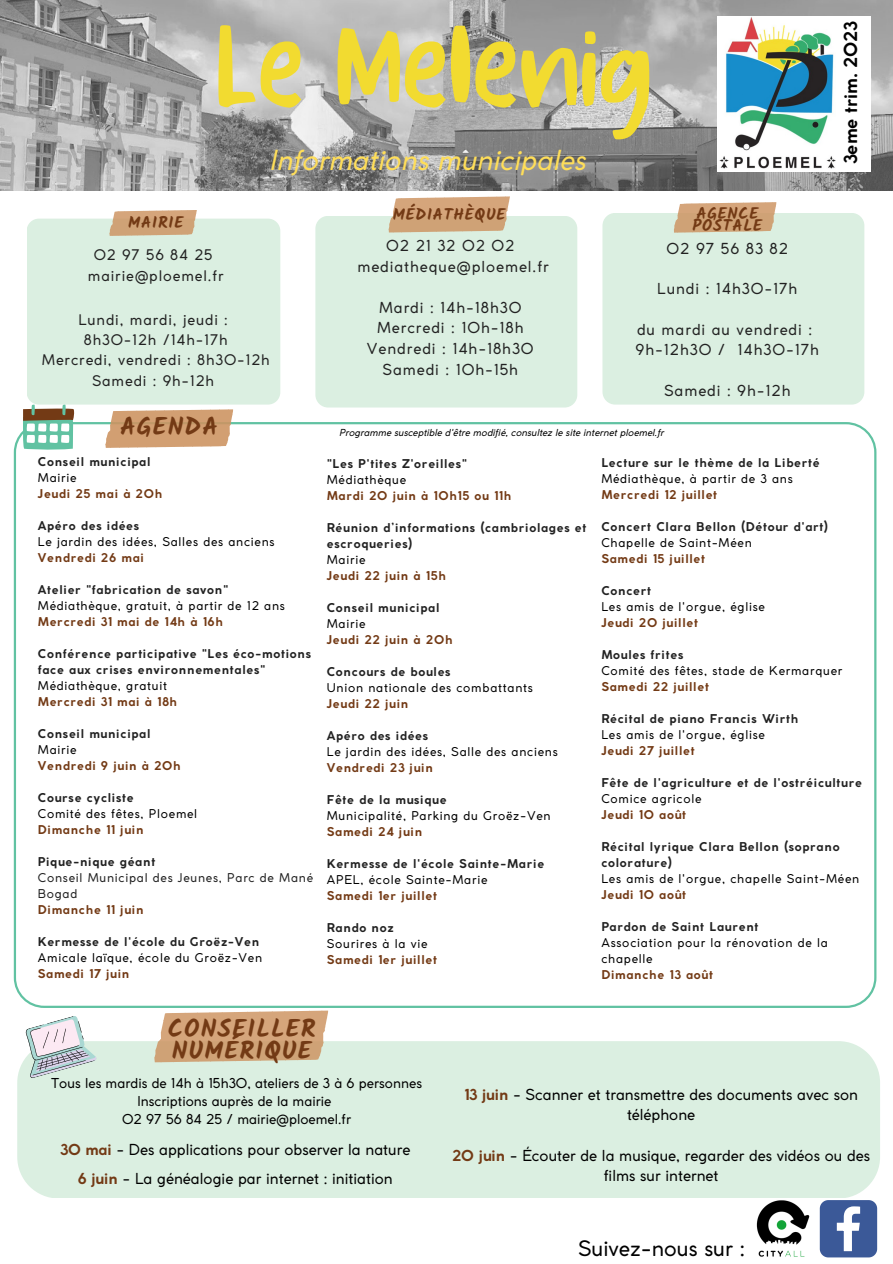
<style>
.page{position:relative;width:893px;height:1264px;background:#fff}
.page>*{position:absolute;margin:0;border:0;box-sizing:border-box;transform-origin:0 0}
.t1{font:119.55px "Kandy Yum";letter-spacing:.01em;color:#f2db30}
.t2{font:italic 27.3px "Coco Gothic";color:#ffde59}
.t3{font:700 24.75px "Kalam";letter-spacing:.05em;color:#733a15}
.t4{font:21px "Coco Gothic";color:#000}
.t5{font:700 17.85px "Coco Gothic";color:#000}
.t6{font:700 16.2px/12.3px "Kalam";letter-spacing:.05em;color:#733a15}
.t7{font:15px/20.2px "Coco Gothic";color:#000;text-align:center}
.t8{font:15px "Coco Gothic";letter-spacing:.06em;color:#222}
.t9{font:14.4px "Coco Gothic";letter-spacing:.06em;color:#222}
.t10{font:13.5px "Coco Gothic";color:#000}
.t11{font:700 12px/16px "Coco Gothic";letter-spacing:.06em;color:#222}
.t12{font:12px/16px "Coco Gothic";letter-spacing:.06em;color:#000}
.t13{font:700 12px "Coco Gothic";letter-spacing:.06em;color:#733a15}
.t14{font:12px/16px "Coco Gothic";letter-spacing:.06em;color:#222}
.t15{font:italic 9.6px "Coco Gothic";color:#000}
.s1{font-weight:700;color:#733a15}
</style>
<div class="page">
<div style="left:27px;top:219px;width:253px;height:185px;background:#dbefe1;border-radius:12px"></div>
<svg style="left:107px;top:210px;width:92px;height:26px;background:#d4af89"></svg>
<div style="left:602px;top:213px;width:262px;height:191px;background:#dbefe1;border-radius:13px"></div>
<svg style="left:674px;top:202px;width:103px;height:31px;background:#d4ad85"></svg>
<img style="left:0;top:0;width:892px;height:190px">
<div style="left:832px;top:16px;width:38px;height:156px;background:#fff"></div>
<img style="left:717px;top:16px;width:118px;height:155px">
<svg style="left:819px;top:1200px;width:58px;height:57px"></svg>
<img style="left:747px;top:1197px;width:68px;height:60px">
<svg style="left:14px;top:422px;width:862px;height:585px"></svg>
<svg style="left:102px;top:404px;width:135px;height:55px"></svg>
<div style="left:17px;top:1041px;width:863px;height:156px;background:#dbefe1"></div>
<div style="left:315px;top:216px;width:262px;height:191px;background:#dbefe1;border-radius:13px"></div>
<svg style="left:385px;top:186px;width:128px;height:47px"></svg>
<svg style="left:25px;top:1016px;width:72px;height:62px"></svg>
<svg style="left:149px;top:995px;width:184px;height:82px"></svg>
<svg style="left:22px;top:404px;width:53px;height:46px"></svg>
<p class="t1" style="left:217px;top:1px;width:436px">Le Melenig</p>
<p class="t5" style="left:843px;top:164px;width:144px;rotate:-90deg">3eme trim. 2023</p>
<p class="t2" style="left:269px;top:150px;width:317px">Informations municipales</p>
<p class="t6" style="left:128px;top:216px;width:57px">MAIRIE</p>
<p class="t9" style="left:94px;top:249px;width:120px">02 97 56 84 25</p>
<p class="t9" style="left:88px;top:270px;width:137px">mairie@ploemel.fr</p>
<p class="t9" style="left:78px;top:314px;width:151px">Lundi, mardi, jeudi :</p>
<p class="t9" style="left:84px;top:334px;width:145px">8h30-12h /14h-17h</p>
<p class="t9" style="left:42px;top:355px;width:229px">Mercredi, vendredi : 8h30-12h</p>
<p class="t9" style="left:92px;top:375px;width:124px">Samedi : 9h-12h</p>
<p class="t3" style="left:120px;top:412px;width:99px">AGENDA</p>
<p class="t11" style="left:38px;top:455px;width:114px">Conseil municipal</p>
<p class="t12" style="left:38px;top:471px;width:40px">Mairie</p>
<p class="t13" style="left:38px;top:489px;width:126px">Jeudi 25 mai à 20h</p>
<p class="t11" style="left:38px;top:519px;width:103px">Apéro des idées</p>
<p class="t12" style="left:38px;top:534px;width:238px">Le jardin des idées, Salles des anciens</p>
<p class="t13" style="left:38px;top:553px;width:108px">Vendredi 26 mai</p>
<p class="t11" style="left:38px;top:582px;width:192px">Atelier "fabrication de savon"</p>
<p class="t12" style="left:38px;top:598px;width:248px">Médiathèque, gratuit, à partir de 12 ans</p>
<p class="t13" style="left:38px;top:617px;width:186px">Mercredi 31 mai de 14h à 16h</p>
<p class="t11" style="left:38px;top:646px;width:275px">Conférence participative "Les éco-motions face aux crises environnementales"</p>
<p class="t12" style="left:38px;top:678px;width:131px">Médiathèque, gratuit</p>
<p class="t13" style="left:38px;top:697px;width:141px">Mercredi 31 mai à 18h</p>
<p class="t11" style="left:38px;top:726px;width:114px">Conseil municipal</p>
<p class="t12" style="left:38px;top:742px;width:40px">Mairie</p>
<p class="t13" style="left:38px;top:761px;width:144px">Vendredi 9 juin à 20h</p>
<p class="t11" style="left:38px;top:790px;width:97px">Course cycliste</p>
<p class="t12" style="left:38px;top:806px;width:161px">Comité des fêtes, Ploemel</p>
<p class="t13" style="left:38px;top:825px;width:107px">Dimanche 11 juin</p>
<p class="t11" style="left:38px;top:854px;width:119px">Pique-nique géant</p>
<p class="t14" style="left:38px;top:870px;width:277px">Conseil Municipal des Jeunes, Parc de Mané<br>Bogad</p>
<p class="t13" style="left:38px;top:905px;width:107px">Dimanche 11 juin</p>
<p class="t11" style="left:38px;top:934px;width:223px">Kermesse de l'école du Groëz-Ven</p>
<p class="t12" style="left:38px;top:950px;width:226px">Amicale laïque, école du Groëz-Ven</p>
<p class="t13" style="left:38px;top:969px;width:93px">Samedi 17 juin</p>
<p class="t3" style="left:168px;top:1013px;width:149px">CONSEILLER</p>
<p class="t3" style="left:172px;top:1036px;width:141px">NUMÉRIQUE</p>
<p class="t6" style="left:392px;top:208px;width:114px">MÉDIATHÈQUE</p>
<p class="t8" style="left:386px;top:240px;width:130px">02 21 32 02 02</p>
<p class="t8" style="left:357px;top:260px;width:193px">mediatheque@ploemel.fr</p>
<p class="t8" style="left:379px;top:301px;width:144px">Mardi : 14h-18h30</p>
<p class="t8" style="left:377px;top:322px;width:148px">Mercredi : 10h-18h</p>
<p class="t8" style="left:367px;top:343px;width:168px">Vendredi : 14h-18h30</p>
<p class="t8" style="left:382px;top:363px;width:137px">Samedi : 10h-15h</p>
<p class="t6" style="left:692px;top:207px;width:71px">AGENCE<br>POSTALE</p>
<p class="t8" style="left:666px;top:243px;width:123px">02 97 56 83 82</p>
<p class="t8" style="left:657px;top:283px;width:142px">Lundi : 14h30-17h</p>
<p class="t8" style="left:637px;top:324px;width:176px">du mardi au vendredi :</p>
<p class="t8" style="left:635px;top:344px;width:185px">9h-12h30 / 14h30-17h</p>
<p class="t8" style="left:664px;top:384px;width:128px">Samedi : 9h-12h</p>
<p class="t15" style="left:339px;top:429px;width:326px">Programme susceptible d'être modifié, consultez le site internet ploemel.fr</p>
<p class="t11" style="left:327px;top:457px;width:142px">"Les P'tites Z'oreilles"</p>
<p class="t12" style="left:327px;top:473px;width:81px">Médiathèque</p>
<p class="t13" style="left:327px;top:491px;width:186px">Mardi 20 juin à 10h15 ou 11h</p>
<p class="t11" style="left:327px;top:521px;width:261px">Réunion d’informations (cambriolages et escroqueries)</p>
<p class="t12" style="left:327px;top:553px;width:40px">Mairie</p>
<p class="t13" style="left:327px;top:571px;width:121px">Jeudi 22 juin à 15h</p>
<p class="t11" style="left:327px;top:601px;width:114px">Conseil municipal</p>
<p class="t12" style="left:327px;top:617px;width:40px">Mairie</p>
<p class="t13" style="left:327px;top:635px;width:127px">Jeudi 22 juin à 20h</p>
<p class="t11" style="left:327px;top:665px;width:125px">Concours de boules</p>
<p class="t12" style="left:327px;top:681px;width:207px">Union nationale des combattants</p>
<p class="t13" style="left:327px;top:699px;width:83px">Jeudi 22 juin</p>
<p class="t11" style="left:327px;top:729px;width:103px">Apéro des idées</p>
<p class="t12" style="left:327px;top:745px;width:232px">Le jardin des idées, Salle des anciens</p>
<p class="t13" style="left:327px;top:763px;width:108px">Vendredi 23 juin</p>
<p class="t11" style="left:327px;top:793px;width:121px">Fête de la musique</p>
<p class="t12" style="left:327px;top:809px;width:225px">Municipalité, Parking du Groëz-Ven</p>
<p class="t13" style="left:327px;top:827px;width:97px">Samedi 24 juin</p>
<p class="t11" style="left:327px;top:857px;width:219px">Kermesse de l'école Sainte-Marie</p>
<p class="t12" style="left:327px;top:872px;width:162px">APEL, école Sainte-Marie</p>
<p class="t13" style="left:327px;top:891px;width:112px">Samedi 1er juillet</p>
<p class="t11" style="left:327px;top:920px;width:68px">Rando noz</p>
<p class="t12" style="left:327px;top:936px;width:102px">Sourires à la vie</p>
<p class="t13" style="left:327px;top:955px;width:112px">Samedi 1er juillet</p>
<p class="t11" style="left:601px;top:455px;width:220px">Lecture sur le thème de la Liberté</p>
<p class="t12" style="left:601px;top:471px;width:193px">Médiathèque, à partir de 3 ans</p>
<p class="t13" style="left:601px;top:490px;width:117px">Mercredi 12 juillet</p>
<p class="t11" style="left:601px;top:519px;width:228px">Concert Clara Bellon (Détour d'art)</p>
<p class="t12" style="left:601px;top:535px;width:152px">Chapelle de Saint-Méen</p>
<p class="t13" style="left:601px;top:554px;width:105px">Samedi 15 juillet</p>
<p class="t11" style="left:601px;top:583px;width:51px">Concert</p>
<p class="t12" style="left:601px;top:599px;width:165px">Les amis de l'orgue, église</p>
<p class="t13" style="left:601px;top:617px;width:98px">Jeudi 20 juillet</p>
<p class="t11" style="left:601px;top:647px;width:83px">Moules frites</p>
<p class="t12" style="left:601px;top:663px;width:242px">Comité des fêtes, stade de Kermarquer</p>
<p class="t13" style="left:601px;top:681px;width:109px">Samedi 22 juillet</p>
<p class="t11" style="left:601px;top:711px;width:198px">Récital de piano Francis Wirth</p>
<p class="t12" style="left:601px;top:727px;width:165px">Les amis de l'orgue, église</p>
<p class="t13" style="left:601px;top:745px;width:95px">Jeudi 27 juillet</p>
<p class="t11" style="left:601px;top:775px;width:262px">Fête de l'agriculture et de l'ostréiculture</p>
<p class="t12" style="left:601px;top:791px;width:102px">Comice agricole</p>
<p class="t13" style="left:601px;top:809px;width:86px">Jeudi 10 août</p>
<p class="t11" style="left:601px;top:839px;width:240px">Récital lyrique Clara Bellon (soprano colorature)</p>
<p class="t12" style="left:601px;top:871px;width:259px">Les amis de l'orgue, chapelle Saint-Méen</p>
<p class="t13" style="left:601px;top:889px;width:86px">Jeudi 10 août</p>
<p class="t11" style="left:601px;top:919px;width:159px">Pardon de Saint Laurent</p>
<p class="t12" style="left:601px;top:935px;width:228px">Association pour la rénovation de la chapelle</p>
<p class="t13" style="left:601px;top:969px;width:113px">Dimanche 13 août</p>
<p class="t10" style="left:51px;top:1077px;width:372px">Tous les mardis de 14h à 15h30, ateliers de 3 à 6 personnes</p>
<p class="t10" style="left:137px;top:1095px;width:195px">Inscriptions auprès de la mairie</p>
<p class="t10" style="left:122px;top:1113px;width:230px">02 97 56 84 25 / mairie@ploemel.fr</p>
<p class="t7" style="left:60px;top:1140px;width:352px"><span class="s1">30 mai</span> - Des applications pour observer la nature</p>
<p class="t7" style="left:78px;top:1169px;width:316px"><span class="s1">6 juin</span> - La généalogie par internet : initiation</p>
<p class="t7" style="left:464px;top:1085px;width:395px"><span class="s1">13 juin</span> - Scanner et transmettre des documents avec son téléphone</p>
<p class="t7" style="left:452px;top:1146px;width:419px"><span class="s1">20 juin</span> - Écouter de la musique, regarder des vidéos ou des films sur internet</p>
<p class="t4" style="left:578px;top:1239px;width:168px">Suivez-nous sur :</p>
</div>
